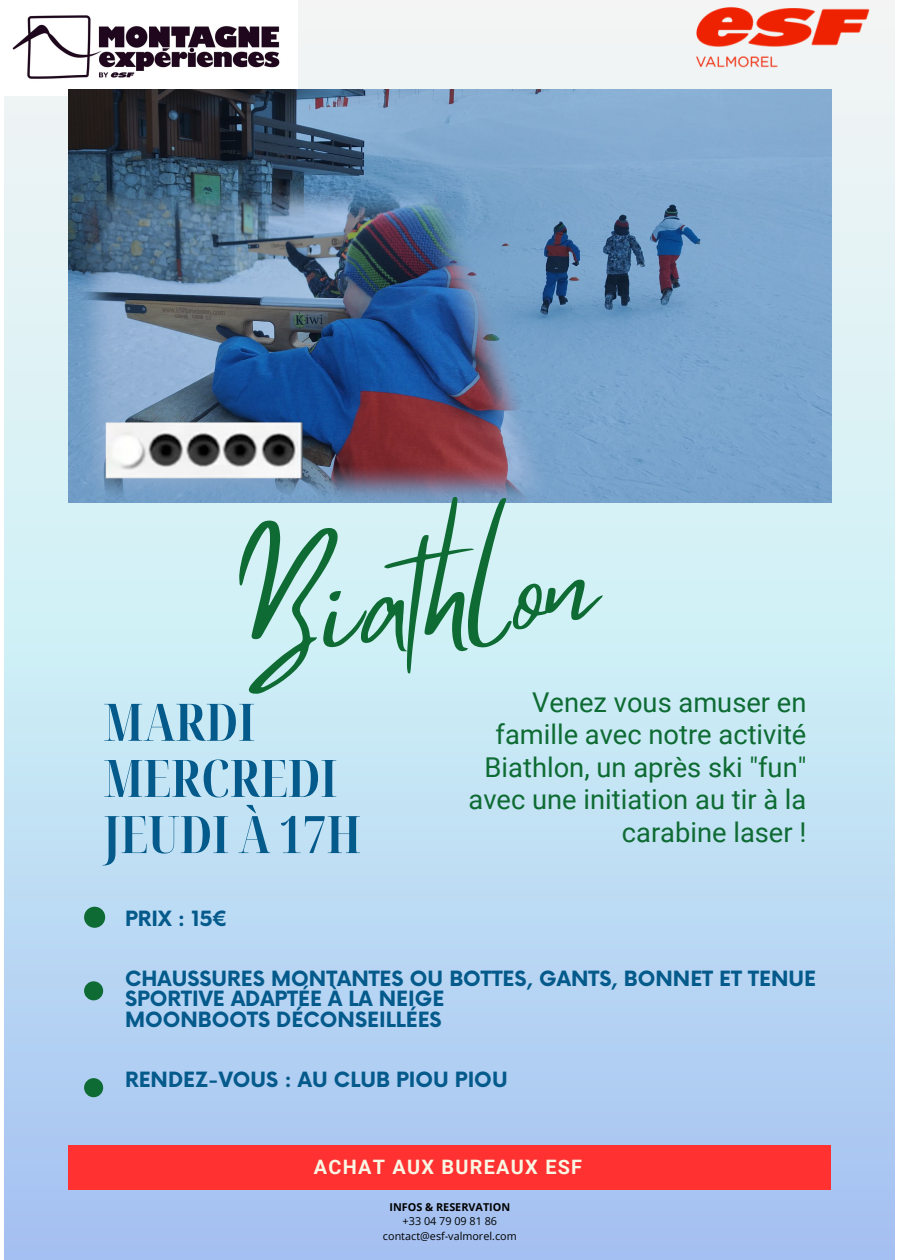
<style>
.page{position:relative;width:900px;height:1260px;background:#fff}
.page>*{position:absolute;margin:0;border:0;box-sizing:border-box;transform-origin:0 0}
.t1{font:129.31px "Mistrully";color:#0e6b33}
.t2{font:700 extra-condensed 51.69px/56.1px "Noto Serif Display";color:#035a8b}
.t3{font:27.31px/32.6px "Roboto";color:#0e6b33;text-align:right}
.t4{font:700 20.5px/20.2px "Now";color:#035a8b}
.t5{font:700 19.88px "Roboto";letter-spacing:.065em;color:#f9f6e4}
.t6{font:10.81px/14.6px "Open Sans";color:#000;text-align:center}
.s1{font-weight:700}
</style>
<div class="page">
<div style="left:5px;top:0;width:890px;height:1260px;background:linear-gradient(to bottom,#f5fff5,#a6cbf3)"></div>
<div style="left:84px;top:981px;width:19px;height:19px;background:#0e6b33"></div>
<div style="left:84px;top:1078px;width:19px;height:19px;background:#0e6b33"></div>
<div style="left:69px;top:1146px;width:762px;height:44px;background:#ff3131"></div>
<img style="left:5px;top:0;width:293px;height:96px">
<div style="left:84px;top:907px;width:21px;height:21px;background:#0e6b33"></div>
<img style="left:69px;top:89px;width:762px;height:414px">
<img style="left:690px;top:0;width:205px;height:93px">
<h4 class="t1" style="left:230px;top:515px;width:358px;rotate:-6deg">Biathlon</h4>
<p class="t2" style="left:103px;top:693px;width:259px">MARDI<br>MERCREDI<br>JEUDI À 17H</p>
<h4 class="t3" style="left:469px;top:686px;width:339px">Venez vous amuser en famille avec notre activité<br>Biathlon, un après ski "fun" avec une initiation au tir à la carabine laser !</h4>
<h1 class="t4" style="left:125px;top:909px;width:104px">PRIX : 15€</h1>
<h3 class="t4" style="left:125px;top:970px;width:692px">CHAUSSURES MONTANTES OU BOTTES, GANTS, BONNET ET TENUE<br>SPORTIVE ADAPTÉE À LA NEIGE<br>MOONBOOTS DÉCONSEILLÉES</h3>
<h2 class="t4" style="left:125px;top:1071px;width:384px">RENDEZ-VOUS : AU CLUB PIOU PIOU</h2>
<p class="t5" style="left:314px;top:1155px;width:270px">ACHAT AUX BUREAUX ESF</p>
<h4 class="t6" style="left:383px;top:1199px;width:135px"><span class="s1">INFOS &amp; RESERVATION </span>+33 04 79 09 81 86 contact@esf-valmorel.com</h4>
</div>
